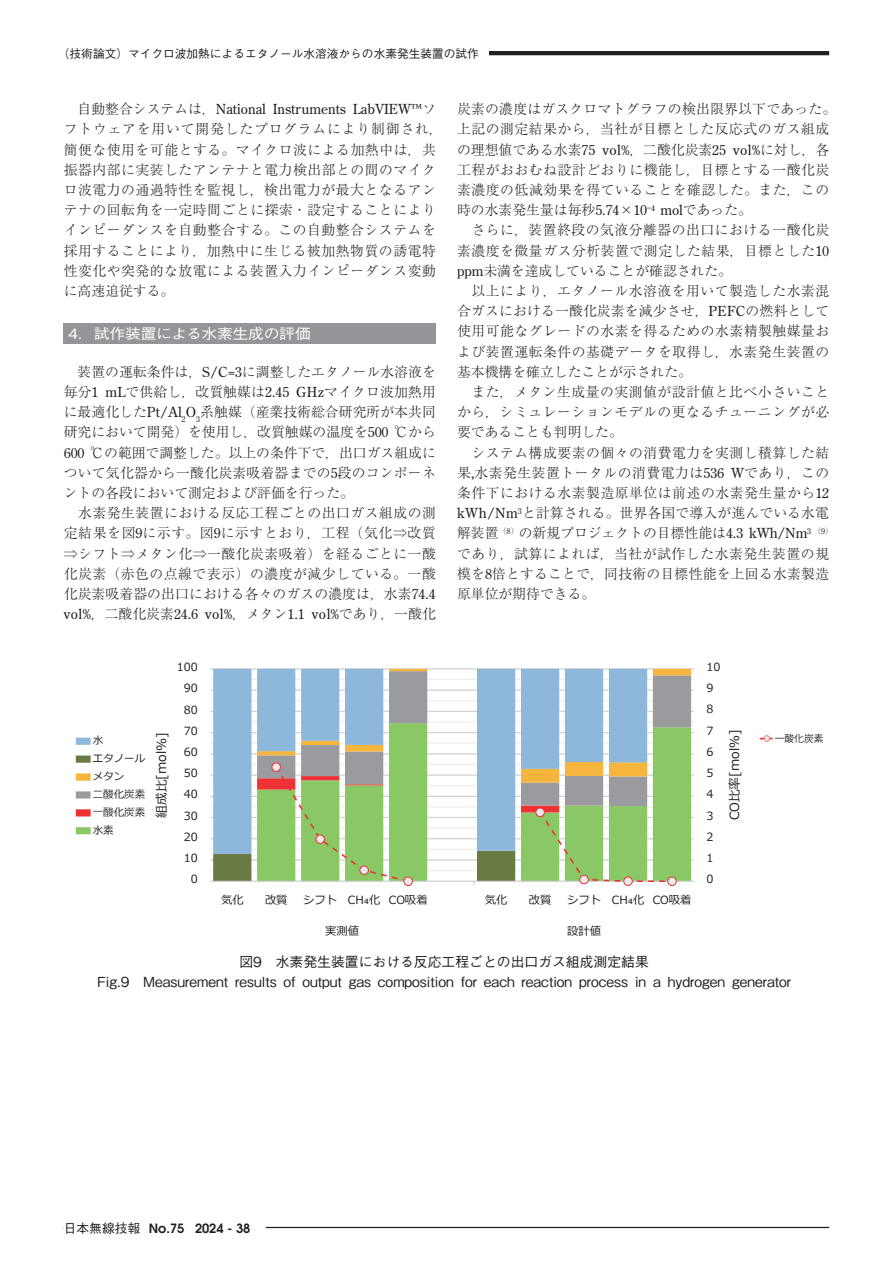
<style>
.page{position:relative;width:893px;height:1263px;background:#fff}
.page>*{position:absolute;margin:0;border:0;box-sizing:border-box;transform-origin:0 0}
.t1{font:500 14.4px "Gothic BBB Pro";letter-spacing:-.025em;color:#fff;scale:1.11 1}
.t2{font:300 13.8px/20.2px "Ryumin Pro";letter-spacing:.035em;color:#231f20}
.t3{font:300 13.8px/20.2px "Ryumin Pro";letter-spacing:.01em;color:#231f20}
.t4{font:500 13.8px/20.2px "Gothic BBB Pro";color:#231f20;text-align:center}
.t5{font:13.8px "Century Old Style Std";color:#231f20}
.t6{font:13.8px "Century Old Style Std";letter-spacing:.035em;color:#231f20}
.t7{font:12.75px "Meiryo";color:#231f20}
.t8{font:600 12.75px "ITC Avant Garde Std";color:#231f20}
.t9{font:500 11.7px "Gothic BBB Pro";color:#231f20}
.t10{font:11.25px "Meiryo";color:#231f20}
.t11{font:10.5px/17.9px "Meiryo";color:#231f20}
.t12{font:9.75px "Koz Go Pr 6 N";color:#231f20}
.s1{font-family:"Ryumin Pro";font-weight:300}
.s2{font-family:"Century Old Style Std";font-weight:400}
.s3{font-family:"Gothic BBB Pro";font-weight:500}
</style>
<div class="page">
<hr style="left:64px;top:1227px;width:765px;height:1px;background:#231f20">
<hr style="left:64px;top:51px;width:765px;height:4px;background:#231f20">
<div style="left:64px;top:1220px;width:202px;height:15px;background:#fff"></div>
<div style="left:64px;top:45px;width:425px;height:17px;background:#fff"></div>
<div style="left:64px;top:324px;width:372px;height:20px;background:#939598"></div>
<hr style="left:210px;top:870px;width:484px;height:1px;background:#ebebed">
<hr style="left:210px;top:849px;width:484px;height:1px;background:#ebebed">
<hr style="left:210px;top:828px;width:484px;height:1px;background:#ebebed">
<hr style="left:210px;top:806px;width:484px;height:1px;background:#ebebed">
<hr style="left:210px;top:785px;width:484px;height:1px;background:#ebebed">
<hr style="left:210px;top:764px;width:484px;height:1px;background:#ebebed">
<hr style="left:210px;top:743px;width:484px;height:1px;background:#ebebed">
<hr style="left:210px;top:722px;width:484px;height:1px;background:#ebebed">
<hr style="left:210px;top:700px;width:484px;height:1px;background:#ebebed">
<hr style="left:210px;top:679px;width:484px;height:1px;background:#ebebed">
<hr style="left:210px;top:860px;width:484px;height:1px;background:#cecfd1">
<hr style="left:210px;top:838px;width:484px;height:1px;background:#cecfd1">
<hr style="left:210px;top:817px;width:484px;height:1px;background:#cecfd1">
<hr style="left:210px;top:796px;width:484px;height:1px;background:#cecfd1">
<hr style="left:210px;top:775px;width:484px;height:1px;background:#cecfd1">
<hr style="left:210px;top:753px;width:484px;height:1px;background:#cecfd1">
<hr style="left:210px;top:732px;width:484px;height:1px;background:#cecfd1">
<hr style="left:210px;top:711px;width:484px;height:1px;background:#cecfd1">
<hr style="left:210px;top:690px;width:484px;height:1px;background:#cecfd1">
<hr style="left:210px;top:669px;width:484px;height:1px;background:#cecfd1">
<svg style="left:647px;top:669px;width:44px;height:114px"></svg>
<svg style="left:213px;top:854px;width:61px;height:27px;fill:#6a7a43"></svg>
<svg style="left:213px;top:669px;width:434px;height:185px;fill:#8db8db"></svg>
<hr style="left:210px;top:881px;width:484px;height:1px;background:#cecfd1">
<hr style="left:210px;top:881px;width:1px;height:31px;background:#cecfd1">
<hr style="left:474px;top:881px;width:1px;height:31px;background:#cecfd1">
<hr style="left:694px;top:881px;width:1px;height:31px;background:#cecfd1">
<svg style="left:274px;top:765px;width:400px;height:117px"></svg>
<div style="left:272px;top:763px;width:8px;height:8px;background:#ebebed;border-radius:50%"></div>
<div style="left:272px;top:763px;width:9px;height:9px;border:1px solid #ee3133;border-radius:50%"></div>
<div style="left:316px;top:835px;width:8px;height:8px;background:#ebebed;border-radius:50%"></div>
<div style="left:316px;top:835px;width:9px;height:9px;border:1px solid #ee3133;border-radius:50%"></div>
<div style="left:360px;top:866px;width:8px;height:8px;background:#ebebed;border-radius:50%"></div>
<div style="left:360px;top:866px;width:9px;height:9px;border:1px solid #ee3133;border-radius:50%"></div>
<div style="left:404px;top:877px;width:8px;height:8px;background:#ebebed;border-radius:50%"></div>
<div style="left:404px;top:877px;width:9px;height:9px;border:1px solid #ee3133;border-radius:50%"></div>
<div style="left:536px;top:808px;width:8px;height:8px;background:#ebebed;border-radius:50%"></div>
<div style="left:536px;top:808px;width:9px;height:9px;border:1px solid #ee3133;border-radius:50%"></div>
<div style="left:580px;top:875px;width:8px;height:9px;background:#ebebed;border-radius:50%"></div>
<div style="left:579px;top:875px;width:10px;height:9px;border:1px solid #ee3133;border-radius:50%"></div>
<div style="left:624px;top:877px;width:8px;height:8px;background:#ebebed;border-radius:50%"></div>
<div style="left:623px;top:877px;width:10px;height:9px;border:1px solid #ee3133;border-radius:50%"></div>
<div style="left:668px;top:877px;width:8px;height:8px;background:#ebebed;border-radius:50%"></div>
<div style="left:667px;top:877px;width:9px;height:9px;border:1px solid #ee3133;border-radius:50%"></div>
<div style="left:207px;top:883px;width:8px;height:61px;background:#fff"></div>
<div style="left:472px;top:885px;width:6px;height:59px;background:#fff"></div>
<div style="left:693px;top:883px;width:7px;height:61px;background:#fff"></div>
<img style="left:75px;top:737px;width:37px;height:98px">
<img style="left:759px;top:735px;width:14px;height:7px">
<div style="left:92px;top:734px;width:58px;height:98px;background:#fff"></div>
<p class="t9" style="left:58px;top:44px;width:422px">（技術論文）マイクロ波加熱によるエタノール水溶液からの水素発生装置の試作</p>
<p class="t5" style="left:64px;top:100px;width:374px"><span class="s1">　自動整合システムは，</span>National Instruments LabVIEW™<span class="s1">ソ</span></p>
<p class="t2" style="left:64px;top:118px;width:380px">フトウェアを用いて開発したプログラムにより制御され，簡便な使用を可能とする。マイクロ波による加熱中は，共振器内部に実装したアンテナと電力検出部との間のマイクロ波電力の通過特性を監視し，検出電力が最大となるアンテナの回転角を一定時間ごとに探索・設定することによりインピーダンスを自動整合する。この自動整合システムを採用することにより，加熱中に生じる被加熱物質の誘電特性変化や突発的な放電による装置入力インピーダンス変動に高速追従する。</p>
<p class="t1" style="left:68px;top:322px;width:220px">4．試作装置による水素生成の評価</p>
<p class="t3" style="left:64px;top:360px;width:374px">　装置の運転条件は，<span class="s2">S/C=3</span>に調整したエタノール水溶液を毎分<span class="s2">1 mL</span>で供給し，改質触媒は<span class="s2">2.45 GHz</span>マイクロ波加熱用に最適化した<span class="s2">Pt/Al</span><sub>2</sub><span class="s2">O</span><sub>3</sub>系触媒（産業技術総合研究所が本共同研究において開発）を使用し，改質触媒の温度を<span class="s2">500</span> ℃から<br><span class="s2">600</span> ℃の範囲で調整した。以上の条件下で，出口ガス組成について気化器から一酸化炭素吸着器までの<span class="s2">5</span>段のコンポーネントの各段において測定および評価を行った。<br>　水素発生装置における反応工程ごとの出口ガス組成の測定結果を図<span class="s2">9</span>に示す。図<span class="s2">9</span>に示すとおり，工程（気化⇒改質⇒シフト⇒メタン化⇒一酸化炭素吸着）を経るごとに一酸化炭素（赤色の点線で表示）の濃度が減少している。一酸化炭素吸着器の出口における各々のガスの濃度は，水素<span class="s2">74.4</span></p>
<p class="t6" style="left:64px;top:605px;width:374px">vol%<span class="s1">，二酸化炭素</span>24.6 vol%<span class="s1">，メタン</span>1.1 vol%<span class="s1">であり，一酸化</span></p>
<p class="t2" style="left:457px;top:98px;width:381px">炭素の濃度はガスクロマトグラフの検出限界以下であった。上記の測定結果から，当社が目標とした反応式のガス組成の理想値である水素<span class="s2">75 vol%</span>，二酸化炭素<span class="s2">25 vol%</span>に対し，各工程がおおむね設計どおりに機能し，目標とする一酸化炭素濃度の低減効果を得ていることを確認した。また，この時の水素発生量は毎秒<span class="s2">5.74</span>×<span class="s2">10</span><sup>-</sup><sup>4</sup> <span class="s2">mol</span>であった。<br>　さらに，装置終段の気液分離器の出口における一酸化炭素濃度を微量ガス分析装置で測定した結果，目標とした<span class="s2">10 ppm</span>未満を達成していることが確認された。<br>　以上により，エタノール水溶液を用いて製造した水素混合ガスにおける一酸化炭素を減少させ，<span class="s2">PEFC</span>の燃料として使用可能なグレードの水素を得るための水素精製触媒量および装置運転条件の基礎データを取得し，水素発生装置の基本機構を確立したことが示された。<br>　また，メタン生成量の実測値が設計値と比べ小さいことから，シミュレーションモデルの更なるチューニングが必要であることも判明した。<br>　システム構成要素の個々の消費電力を実測し積算した結果<span class="s2">,</span>水素発生装置トータルの消費電力は<span class="s2">536 W</span>であり，この条件下における水素製造原単位は前述の水素発生量から<span class="s2">12 kWh/Nm</span><sup>3</sup>と計算される。世界各国で導入が進んでいる水電解装置<sup>（</sup><sup>8</sup><sup>）</sup>の新規プロジェクトの目標性能は<span class="s2">4.3 kWh/Nm</span><sup>3</sup> <sup>（</sup><sup>9</sup><sup>）</sup>であり，試算によれば，当社が試作した水素発生装置の規模を<span class="s2">8</span>倍とすることで，同技術の目標性能を上回る水素製造原単位が期待できる。</p>
<p class="t10" style="left:177px;top:659px;width:23px">100</p>
<p class="t10" style="left:707px;top:659px;width:16px">10</p>
<p class="t10" style="left:184px;top:680px;width:16px">90</p>
<p class="t10" style="left:707px;top:680px;width:9px">9</p>
<p class="t10" style="left:184px;top:702px;width:16px">80</p>
<p class="t10" style="left:707px;top:701px;width:9px">8</p>
<p class="t10" style="left:184px;top:723px;width:16px">70</p>
<p class="t10" style="left:707px;top:723px;width:9px">7</p>
<p class="t7" style="left:726px;top:820px;width:92px;rotate:-90deg">CO比率[mol％]</p>
<p class="t11" style="left:93px;top:732px;width:12px">水</p>
<p class="t12" style="left:775px;top:733px;width:50px">一酸化炭素</p>
<p class="t11" style="left:93px;top:750px;width:54px">エタノールメタン<br>二酸化炭素一酸化炭素水素</p>
<p class="t7" style="left:153px;top:818px;width:87px;rotate:-90deg">組成比[mol%]</p>
<p class="t10" style="left:707px;top:744px;width:9px">6</p>
<p class="t10" style="left:184px;top:744px;width:16px">60</p>
<p class="t10" style="left:184px;top:765px;width:16px">50</p>
<p class="t10" style="left:707px;top:765px;width:9px">5</p>
<p class="t10" style="left:184px;top:786px;width:16px">40</p>
<p class="t10" style="left:707px;top:786px;width:9px">4</p>
<p class="t10" style="left:707px;top:808px;width:9px">3</p>
<p class="t10" style="left:184px;top:808px;width:16px">30</p>
<p class="t10" style="left:707px;top:829px;width:9px">2</p>
<p class="t10" style="left:184px;top:829px;width:16px">20</p>
<p class="t10" style="left:184px;top:850px;width:16px">10</p>
<p class="t10" style="left:191px;top:871px;width:9px">0</p>
<p class="t10" style="left:221px;top:892px;width:24px">気化</p>
<p class="t10" style="left:265px;top:892px;width:24px">改質</p>
<p class="t10" style="left:303px;top:892px;width:126px">シフト CH₄化 CO吸着</p>
<p class="t10" style="left:485px;top:892px;width:24px">気化</p>
<p class="t10" style="left:529px;top:892px;width:24px">改質</p>
<p class="t10" style="left:567px;top:892px;width:126px">シフト CH₄化 CO吸着</p>
<p class="t10" style="left:325px;top:922px;width:35px">実測値</p>
<p class="t10" style="left:567px;top:922px;width:35px">設計値</p>
<p class="t10" style="left:707px;top:850px;width:9px">1</p>
<p class="t10" style="left:707px;top:871px;width:9px">0</p>
<p class="t4" style="left:97px;top:950px;width:696px">図9　水素発生装置における反応工程ごとの出口ガス組成測定結果<br>Fig.9　Measurement results of output gas composition for each reaction process in a hydrogen generator</p>
<p class="t8" style="left:64px;top:1219px;width:188px"><span class="s3">日本無線技報</span> No.75 2024 - 38</p>
</div>
